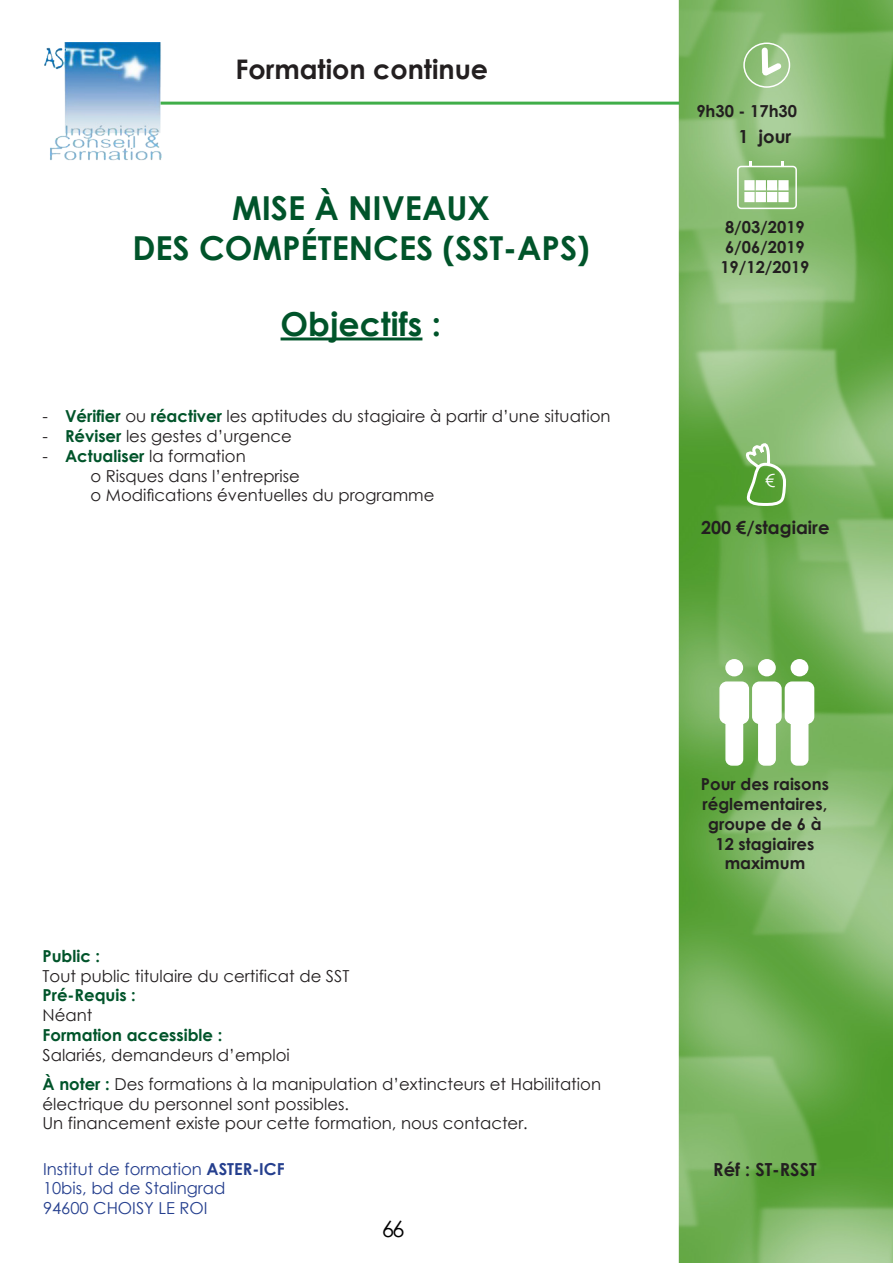
<style>
.page{position:relative;width:893px;height:1263px;background:#fff}
.page>*{position:absolute;margin:0;border:0;box-sizing:border-box;transform-origin:0 0}
.Titre{font:700 33px "Century Gothic";color:#00542a}
.sous-titre{font:700 33px "Century Gothic";color:#00542a}
.t1{font:700 27px "Century Gothic";color:#231f20}
.t2{font:22.5px "Century Gothic";color:#000}
.t3{font:700 18px "Century Gothic";color:#231f20}
.t4{font:18px "Century Gothic";color:#fff}
.texte-objectif{font:16.5px "Century Gothic";color:#231f20}
.Important{font:16.5px/19.8px "Century Gothic";color:#231f20}
.Notes{font:16.5px "Century Gothic";color:#231f20}
.t5{font:16.5px/19.8px "Century Gothic";color:#253f8e}
.texte-objectif-2{font:700 16.5px/19.8px "Century Gothic";color:#231f20;text-align:center}
.Notes-2{font:700 16.5px "Century Gothic";color:#00542a}
.Important-2{font:700 16.5px/19.8px "Century Gothic";color:#231f20}
.Dates{font:700 16.5px "Century Gothic";color:#231f20}
.s1{font-weight:700;color:#00542a}
.s2{font-weight:700}
</style>
<div class="page">
<img style="left:679px;top:0;width:214px;height:1263px">
<hr style="left:155px;top:102px;width:524px;height:3px;background:#40ae49">
<div style="left:743px;top:43px;width:47px;height:45px;border:2px solid #fff;border-radius:50%"></div>
<svg style="left:758px;top:44px;width:28px;height:37px"></svg>
<svg style="left:746px;top:444px;width:42px;height:64px"></svg>
<div style="left:737px;top:166px;width:60px;height:43px;border:2px solid #fff;border-radius:3px"></div>
<div style="left:745px;top:181px;width:9px;height:9px;background:#fff"></div>
<div style="left:744px;top:180px;width:11px;height:10px;border:2px solid #fff"></div>
<div style="left:756px;top:181px;width:9px;height:9px;background:#fff"></div>
<div style="left:756px;top:180px;width:10px;height:10px;border:2px solid #fff"></div>
<div style="left:768px;top:181px;width:8px;height:9px;background:#fff"></div>
<div style="left:767px;top:180px;width:10px;height:10px;border:2px solid #fff"></div>
<div style="left:779px;top:181px;width:9px;height:9px;background:#fff"></div>
<div style="left:778px;top:180px;width:11px;height:10px;border:2px solid #fff"></div>
<div style="left:745px;top:193px;width:9px;height:8px;background:#fff"></div>
<div style="left:744px;top:192px;width:11px;height:10px;border:2px solid #fff"></div>
<div style="left:756px;top:193px;width:9px;height:8px;background:#fff"></div>
<div style="left:768px;top:193px;width:8px;height:8px;background:#fff"></div>
<div style="left:779px;top:193px;width:9px;height:8px;background:#fff"></div>
<div style="left:778px;top:192px;width:11px;height:10px;border:2px solid #fff"></div>
<div style="left:726px;top:660px;width:16px;height:16px;background:#fff;border-radius:50%"></div>
<div style="left:725px;top:659px;width:18px;height:17px;border:2px solid #fff;border-radius:50%"></div>
<div style="left:759px;top:660px;width:16px;height:16px;background:#fff;border-radius:50%"></div>
<div style="left:758px;top:659px;width:18px;height:17px;border:2px solid #fff;border-radius:50%"></div>
<div style="left:791px;top:660px;width:17px;height:16px;background:#fff;border-radius:50%"></div>
<div style="left:791px;top:659px;width:17px;height:17px;border:2px solid #fff;border-radius:50%"></div>
<svg style="left:719px;top:681px;width:96px;height:85px"></svg>
<img style="left:44px;top:43px;width:117px;height:118px">
<hr style="left:281px;top:337px;width:141px;height:3px;background:#00542a">
<h2 class="t1" style="left:235px;top:49px;width:254px">Formation continue</h2>
<p class="Titre" style="left:232px;top:183px;width:260px">MISE À NIVEAUX</p>
<p class="Titre" style="left:132px;top:223px;width:459px">DES COMPÉTENCES (SST-APS)</p>
<p class="sous-titre" style="left:281px;top:299px;width:162px">Objectifs :</p>
<p class="texte-objectif" style="left:43px;top:405px;width:570px">- <span class="s1">Vérifier</span> ou <span class="s1">réactiver</span> les aptitudes du stagiaire à partir d’une situation</p>
<p class="texte-objectif" style="left:43px;top:425px;width:251px">- <span class="s1">Réviser</span> les gestes d’urgence</p>
<p class="texte-objectif" style="left:43px;top:444px;width:205px">- <span class="s1">Actualiser</span> la formation</p>
<p class="texte-objectif" style="left:91px;top:464px;width:211px">o Risques dans l’entreprise</p>
<p class="texte-objectif" style="left:91px;top:484px;width:345px">o Modifications éventuelles du programme</p>
<p class="texte-objectif-2" style="left:696px;top:101px;width:102px">9h30 - 17h30</p>
<p class="t3" style="left:738px;top:123px;width:54px">1 jour</p>
<p class="Dates" style="left:725px;top:215px;width:81px">8/03/2019</p>
<p class="Dates" style="left:725px;top:234px;width:81px">6/06/2019</p>
<p class="Dates" style="left:720px;top:254px;width:91px">19/12/2019</p>
<p class="t4" style="left:765px;top:468px;width:11px">€</p>
<p class="t3" style="left:701px;top:514px;width:130px">200 €/stagiaire</p>
<p class="Notes-2" style="left:43px;top:943px;width:59px">Public :</p>
<p class="Notes" style="left:43px;top:964px;width:308px">Tout public titulaire du certificat de SST</p>
<p class="Notes-2" style="left:43px;top:983px;width:95px">Pré-Requis :</p>
<p class="Notes" style="left:43px;top:1004px;width:51px">Néant</p>
<p class="Notes-2" style="left:43px;top:1022px;width:181px">Formation accessible :</p>
<p class="Notes" style="left:43px;top:1043px;width:249px">Salariés, demandeurs d’emploi</p>
<p class="Important" style="left:43px;top:1073px;width:560px"><span class="s1">À noter :</span> Des formations à la manipulation d’extincteurs et Habilitation électrique du personnel sont possibles.</p>
<p class="Important" style="left:43px;top:1113px;width:487px">Un financement existe pour cette formation, nous contacter.</p>
<p class="t5" style="left:43px;top:1158px;width:243px">Institut de formation <span class="s2">ASTER-ICF<br></span>10bis, bd de Stalingrad<br>94600 CHOISY LE ROI</p>
<h3 class="t2" style="left:382px;top:1213px;width:24px">66</h3>
<p class="Important-2" style="left:701px;top:774px;width:130px">Pour des raisons réglementaires,</p>
<p class="texte-objectif-2" style="left:708px;top:813px;width:115px">groupe de 6 à<br>12 stagiaires maximum</p>
<p class="t3" style="left:713px;top:1155px;width:105px">Réf : ST-RSST</p>
</div>
